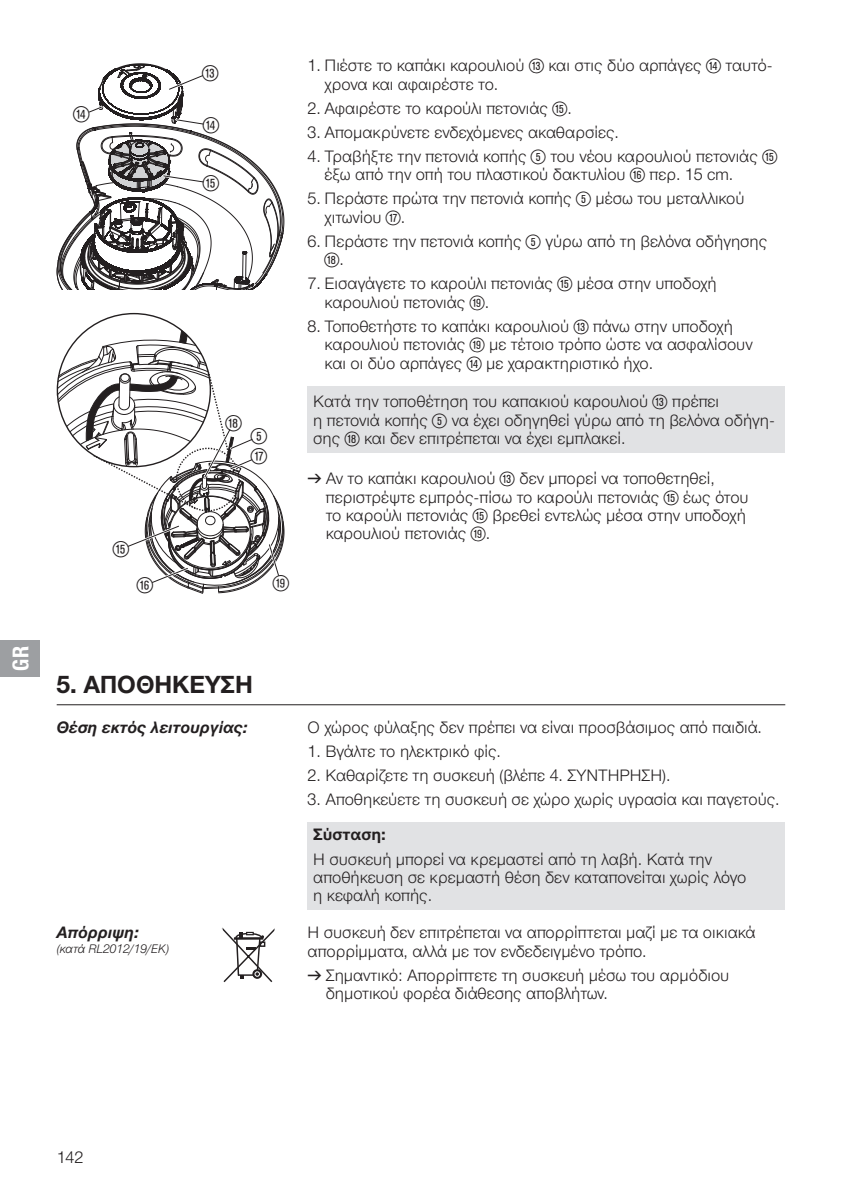
<style>
.page{position:relative;width:842px;height:1191px;background:#fff}
.page>*{position:absolute;margin:0;border:0;box-sizing:border-box;transform-origin:0 0}
.t1{font:700 24px "Gardena Sans";color:#231f20}
.t2{font:22px/20px "Ziffernim Kreisund Quadrat BQ";color:#231f20}
.t3{font:700 22px "Gardena Sans Cond";color:#fff}
.t4{font:20px "Ziffernim Kreisund Quadrat BQ";color:#231f20}
.t5{font:16px/18.4px "Gardena Sans";color:#231f20}
.t6{font:italic 700 16px "Gardena Sans";color:#231f20}
.t7{font:700 16px "Gardena Sans";color:#231f20}
.t8{font:italic 12px "Gardena Sans";color:#231f20}
.s1{font-family:"Ziffernim Kreisund Quadrat BQ";font-size:20px}
.s2{font-family:"Gardena Sans";font-size:16px}
.s3{font-family:"Formdruck"}
</style>
<div class="page">
<div style="left:308px;top:386px;width:477px;height:66px;background:#e1e2e4"></div>
<svg style="left:57px;top:63px;width:228px;height:227px"></svg>
<svg style="left:57px;top:330px;width:228px;height:264px"></svg>
<div style="left:308px;top:822px;width:477px;height:88px;background:#e1e2e4"></div>
<hr style="left:57px;top:704px;width:728px;height:1px;background:#231f20">
<svg style="left:221px;top:927px;width:54px;height:56px"></svg>
<div style="left:0;top:640px;width:40px;height:36px;background:#9d9fa2"></div>
<h2 class="t3" style="left:5px;top:670px;width:26px;rotate:-90deg">GR</h2>
<h2 class="t2" style="left:73px;top:104px;width:18px">R</h2>
<h2 class="t2" style="left:113px;top:540px;width:18px">T</h2>
<h2 class="t2" style="left:137px;top:576px;width:18px">Z</h2>
<h2 class="t2" style="left:202px;top:64px;width:18px">E</h2>
<h2 class="t2" style="left:203px;top:115px;width:18px">R</h2>
<h2 class="t2" style="left:203px;top:173px;width:18px">T</h2>
<h2 class="t2" style="left:225px;top:413px;width:18px">I</h2>
<h2 class="t2" style="left:251px;top:426px;width:18px">5<br>U</h2>
<h2 class="t2" style="left:273px;top:573px;width:18px">O</h2>
<p class="t5" style="left:325px;top:56px;width:450px;text-indent:-17px">1. Πιέστε το καπάκι καρουλιού <span class="s1">E</span> και στις δύο αρπάγες <span class="s1">R</span> ταυτό&shy;χρονα και αφαιρέστε το.</p>
<p class="t5" style="left:308px;top:98px;width:266px">2. Αφαιρέστε το καρούλι πετονιάς <span class="s1">T</span>.</p>
<p class="t5" style="left:308px;top:122px;width:313px">3. Απομακρύνετε ενδεχόμενες ακαθαρσίες.</p>
<p class="t5" style="left:325px;top:146px;width:454px;text-indent:-17px">4. Τραβήξτε την πετονιά κοπής <span class="s1">5</span> του νέου καρουλιού πετονιάς <span class="s1">T </span>έξω από την οπή του πλαστικού δακτυλίου <span class="s1">Z</span> περ. 15 cm.</p>
<p class="t5" style="left:325px;top:189px;width:422px;text-indent:-17px">5. Περάστε πρώτα την πετονιά κοπής <span class="s1">5</span> μέσω του μεταλλικού χιτωνίου <span class="s1">U</span>.</p>
<p class="t5" style="left:308px;top:231px;width:461px">6. Περάστε την πετονιά κοπής <span class="s1">5</span> γύρω από τη βελόνα οδήγησης</p>
<p class="t4" style="left:325px;top:249px;width:21px">I<span class="s2">.</span></p>
<p class="t5" style="left:325px;top:274px;width:394px;text-indent:-17px">7. Εισαγάγετε το καρούλι πετονιάς <span class="s1">T</span> μέσα στην υποδοχή καρουλιού πετονιάς <span class="s1">O</span>.</p>
<p class="t5" style="left:325px;top:316px;width:430px;text-indent:-17px">8. Τοποθετήστε το καπάκι καρουλιού <span class="s1">E</span> πάνω στην υποδοχή καρουλιού πετονιάς <span class="s1">O</span> με τέτοιο τρόπο ώστε να ασφαλίσουν και οι δύο αρπάγες <span class="s1">R</span> με χαρακτηριστικό ήχο.</p>
<p class="t5" style="left:313px;top:392px;width:463px">Κατά την τοποθέτηση του καπακιού καρουλιού <span class="s1">E</span> πρέπει<br>η πετονιά κοπής <span class="s1">5</span> να έχει οδηγηθεί γύρω από τη βελόνα οδήγη&shy;σης <span class="s1">I</span> και δεν επιτρέπεται να έχει εμπλακεί.</p>
<p class="t5" style="left:326px;top:468px;width:424px;text-indent:-18px"><span class="s3">v</span> Αν το καπάκι καρουλιού <span class="s1">E</span> δεν μπορεί να τοποθετηθεί, περιστρέψτε εμπρός-πίσω το καρούλι πετονιάς <span class="s1">T</span> έως ότου το καρούλι πετονιάς <span class="s1">T</span> βρεθεί εντελώς μέσα στην υποδοχή καρουλιού πετονιάς <span class="s1">O</span>.</p>
<h1 class="t1" style="left:57px;top:666px;width:198px">5. ΑΠΟΘΗΚΕΥΣΗ</h1>
<p class="t6" style="left:57px;top:715px;width:192px">Θέση εκτός λειτουργίας:</p>
<p class="t5" style="left:308px;top:717px;width:456px">Ο χώρος φύλαξης δεν πρέπει να είναι προσβάσιμος από παιδιά.</p>
<p class="t5" style="left:308px;top:741px;width:195px">1. Βγάλτε το ηλεκτρικό φίς.</p>
<p class="t5" style="left:308px;top:765px;width:364px">2. Καθαρίζετε τη συσκευή (βλέπε 4. ΣΥΝΤΉ ΡΗΣΗ).</p>
<p class="t5" style="left:308px;top:789px;width:474px">3. Αποθηκεύετε τη συσκευή σε χώρο χωρίς υγρασία και παγετούς.</p>
<p class="t7" style="left:313px;top:823px;width:74px">Σύσταση:</p>
<p class="t5" style="left:313px;top:849px;width:435px">Η συσκευή μπορεί να κρεμαστεί από τη λαβή. Κατά την αποθήκευση σε κρεμαστή θέση δεν καταπονείται χωρίς λόγο η κεφαλή κοπής.</p>
<p class="t6" style="left:57px;top:920px;width:84px">Απόρριψη:</p>
<p class="t8" style="left:57px;top:940px;width:114px">(κατά RL2012/19/ΕΚ)</p>
<p class="t5" style="left:308px;top:922px;width:450px">Η συσκευή δεν επιτρέπεται να απορρίπτεται μαζί με τα οικιακά απορρίμματα, αλλά με τον ενδεδειγμένο τρόπο.</p>
<p class="t5" style="left:326px;top:965px;width:405px;text-indent:-18px"><span class="s3">v</span> Σημαντικό: Απορρίπτετε τη συσκευή μέσω του αρμόδιου δημοτικού φορέα διάθεσης αποβλήτων.</p>
<p class="t5" style="left:57px;top:1147px;width:28px">142</p>
</div>
